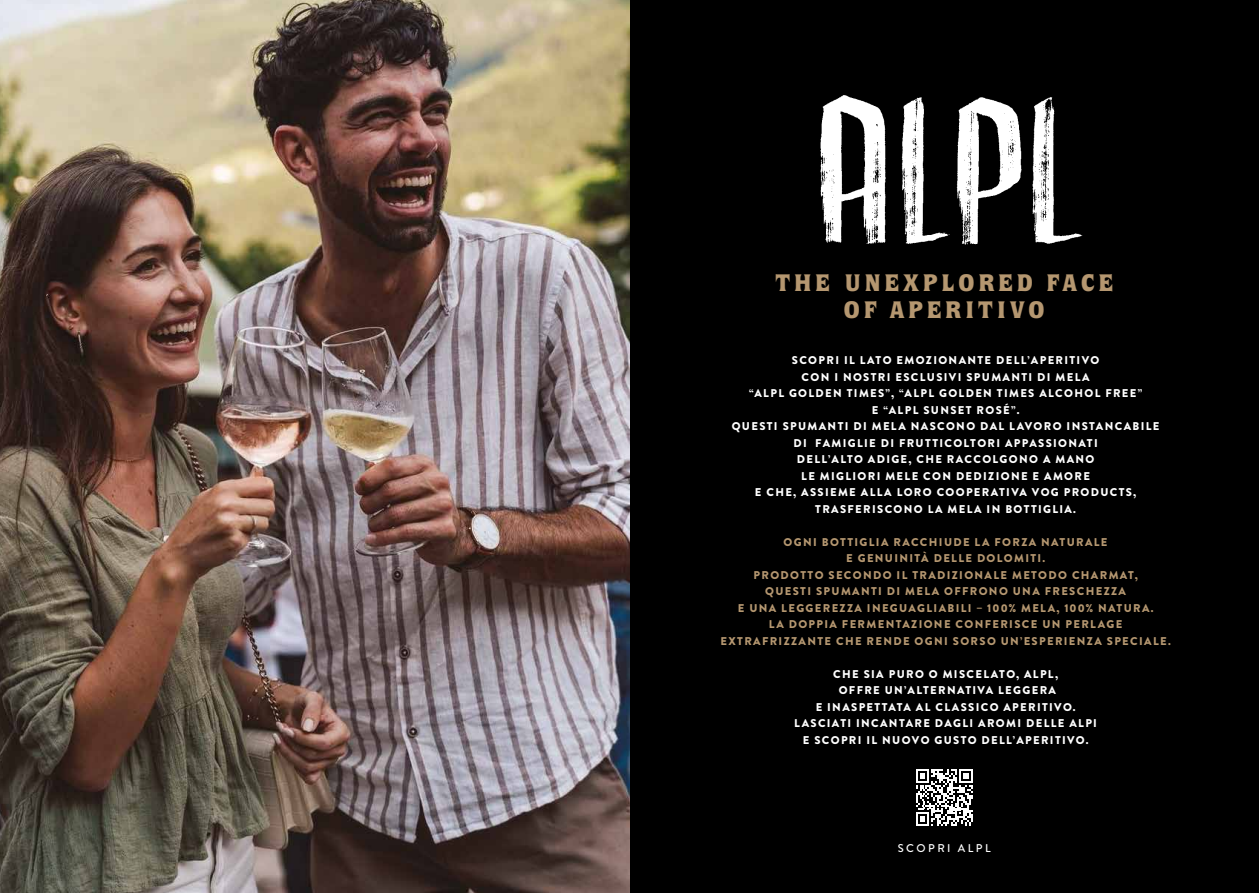
<style>
.page{position:relative;width:1259px;height:893px;background:#000}
.page>*{position:absolute;margin:0;border:0;box-sizing:border-box;transform-origin:0 0}
.t1{font:900 24px/27px "Quorum Std";letter-spacing:.16em;color:#b59770;text-align:center}
.t2{font:900 11.25px/16.5px "Brandon Grotesque";letter-spacing:.12em;color:#fff;text-align:center}
.t3{font:900 11.25px/16.5px "Brandon Grotesque";letter-spacing:.12em;color:#b59770;text-align:center}
.t4{font:500 11.25px "Brandon Grotesque";letter-spacing:.22em;color:#fff}
</style>
<div class="page">
<img style="left:0;top:0;width:629px;height:893px">
<img style="left:820px;top:95px;width:263px;height:150px">
<svg style="left:916px;top:769px;width:56px;height:57px"></svg>
<h1 class="t1" style="left:775px;top:269px;width:339px">THE UNEXPLORED FACE<br>OF APERITIVO</h1>
<p class="t2" style="left:731px;top:352px;width:429px">SCOPRI IL LATO EMOZIONANTE DELL’APERITIVO<br>CON I NOSTRI ESCLUSIVI SPUMANTI DI MELA<br>“ALPL GOLDEN TIMES”, “ALPL GOLDEN TIMES ALCOHOL FREE”<br>E “ALPL SUNSET ROSÉ”.<br>QUESTI SPUMANTI DI MELA NASCONO DAL LAVORO INSTANCABILE DI FAMIGLIE DI FRUTTICOLTORI APPASSIONATI<br>DELL’ALTO ADIGE, CHE RACCOLGONO A MANO<br>LE MIGLIORI MELE CON DEDIZIONE E AMORE<br>E CHE, ASSIEME ALLA LORO COOPERATIVA VOG PRODUCTS, TRASFERISCONO LA MELA IN BOTTIGLIA.</p>
<p class="t3" style="left:720px;top:534px;width:452px">OGNI BOTTIGLIA RACCHIUDE LA FORZA NATURALE<br>E GENUINITÀ DELLE DOLOMITI.<br>PRODOTTO SECONDO IL TRADIZIONALE METODO CHARMAT,<br>QUESTI SPUMANTI DI MELA OFFRONO UNA FRESCHEZZA<br>E UNA LEGGEREZZA INEGUAGLIABILI – 100% MELA, 100% NATURA.<br>LA DOPPIA FERMENTAZIONE CONFERISCE UN PERLAGE EXTRAFRIZZANTE CHE RENDE OGNI SORSO UN’ESPERIENZA SPECIALE.</p>
<p class="t2" style="left:794px;top:666px;width:304px">CHE SIA PURO O MISCELATO, ALPL,<br>OFFRE UN’ALTERNATIVA LEGGERA<br>E INASPETTATA AL CLASSICO APERITIVO.<br>LASCIATI INCANTARE DAGLI AROMI DELLE ALPI E SCOPRI IL NUOVO GUSTO DELL’APERITIVO.</p>
<p class="t4" style="left:897px;top:840px;width:94px">SCOPRI ALPL</p>
</div>
